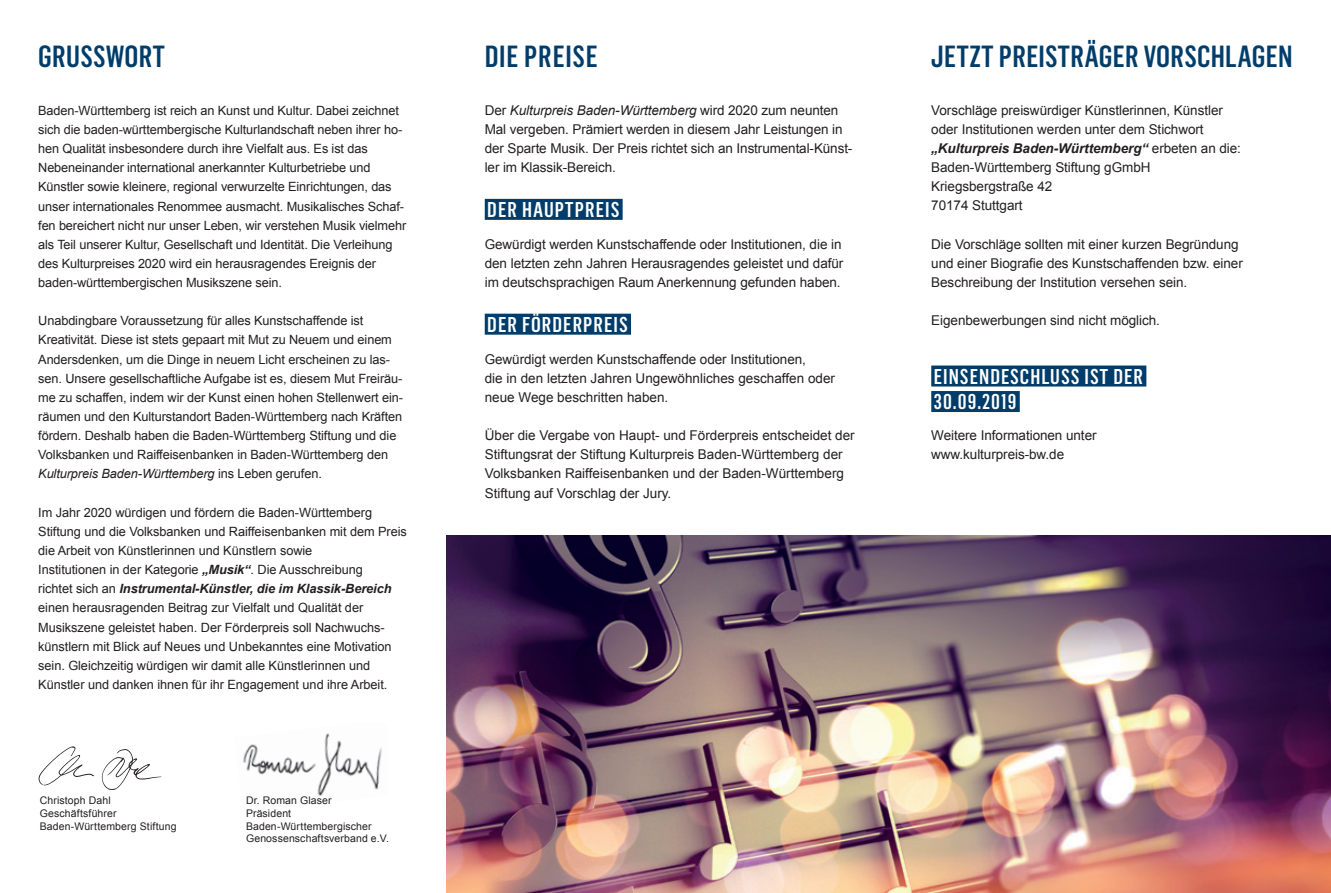
<style>
.page{position:relative;width:1331px;height:893px;background:#fff}
.page>*{position:absolute;margin:0;border:0;box-sizing:border-box;transform-origin:0 0}
.t1{font:500 30px "Flama Condensed";letter-spacing:.01em;color:#003d6a}
.t2{font:500 21px/25.5px "Flama Condensed";letter-spacing:.05em;color:#fff}
.t3{font:13.5px/19.2px "Arial";letter-spacing:-.005em;color:#231f20}
.t4{font:12.75px/19.2px "Arial";letter-spacing:-.01em;color:#231f20}
.t5{font:10.5px/12.6px "Arial";letter-spacing:.01em;color:#231f20}
.s1{font-style:italic}
.s2{font-weight:700;font-style:italic}
</style>
<div class="page">
<img style="left:446px;top:536px;width:885px;height:357px">
<div style="left:485px;top:199px;width:138px;height:21px;background:#003d6a"></div>
<div style="left:485px;top:314px;width:146px;height:21px;background:#003d6a"></div>
<div style="left:931px;top:365px;width:215px;height:21px;background:#003d6a"></div>
<div style="left:931px;top:391px;width:89px;height:21px;background:#003d6a"></div>
<img style="left:243px;top:733px;width:139px;height:63px">
<img style="left:38px;top:746px;width:124px;height:44px">
<h1 class="t1" style="left:38px;top:37px;width:128px">GRUSSWORT</h1>
<h1 class="t1" style="left:485px;top:37px;width:114px">DIE PREISE</h1>
<p class="t4" style="left:38px;top:101px;width:369px">Baden-Württemberg ist reich an Kunst und Kultur. Dabei zeichnet sich die baden-württembergische Kulturlandschaft neben ihrer ho&shy;hen Qualität insbesondere durch ihre Vielfalt aus. Es ist das Nebeneinander international anerkannter Kulturbetriebe und Künstler sowie kleinere, regional verwurzelte Einrichtungen, das unser internationales Renommee ausmacht. Musikalisches Schaf&shy;fen bereichert nicht nur unser Leben, wir verstehen Musik vielmehr als Teil unserer Kultur, Gesellschaft und Identität. Die Verleihung des Kulturpreises 2020 wird ein herausragendes Ereignis der baden-württembergischen Musikszene sein.</p>
<p class="t4" style="left:38px;top:311px;width:366px">Unabdingbare Voraussetzung für alles Kunstschaffende ist Kreativität. Diese ist stets gepaart mit Mut zu Neuem und einem Andersdenken, um die Dinge in neuem Licht erscheinen zu las&shy;sen. Unsere gesellschaftliche Aufgabe ist es, diesem Mut Freiräu&shy;me zu schaffen, indem wir der Kunst einen hohen Stellenwert ein&shy;räumen und den Kulturstandort Baden-Württemberg nach Kräften fördern. Deshalb haben die Baden-Württemberg Stiftung und die Volksbanken und Raiffeisenbanken in Baden-Württemberg den <span class="s1">Kulturpreis Baden-Württemberg</span> ins Leben gerufen.</p>
<p class="t4" style="left:38px;top:503px;width:370px">Im Jahr 2020 würdigen und fördern die Baden-Württemberg Stiftung und die Volksbanken und Raiffeisenbanken mit dem Preis die Arbeit von Künstlerinnen und Künstlern sowie<br>Institutionen in der Kategorie <span class="s2">„Musik“</span>. Die Ausschreibung<br>richtet sich an <span class="s2">Instrumental-Künstler, die im Klassik-Bereich </span>einen herausragenden Beitrag zur Vielfalt und Qualität der Musikszene geleistet haben. Der Förderpreis soll Nachwuchs&shy;künstlern mit Blick auf Neues und Unbekanntes eine Motivation sein. Gleichzeitig würdigen wir damit alle Künstlerinnen und Künstler und danken ihnen für ihr Engagement und ihre Arbeit.</p>
<p class="t3" style="left:485px;top:101px;width:369px">Der <span class="s1">Kulturpreis Baden-Württemberg</span> wird 2020 zum neunten Mal vergeben. Prämiert werden in diesem Jahr Leistungen in der Sparte Musik. Der Preis richtet sich an Instrumental-Künst&shy;ler im Klassik-Bereich.</p>
<h2 class="t2" style="left:487px;top:196px;width:134px">DER HAUPTPREIS</h2>
<p class="t3" style="left:485px;top:235px;width:360px">Gewürdigt werden Kunstschaffende oder Institutionen, die in den letzten zehn Jahren Herausragendes geleistet und dafür im deutschsprachigen Raum Anerkennung gefunden haben.</p>
<h2 class="t2" style="left:487px;top:311px;width:142px">DER FÖRDERPREIS</h2>
<p class="t3" style="left:485px;top:349px;width:352px">Gewürdigt werden Kunstschaffende oder Institutionen,<br>die in den letzten Jahren Ungewöhnliches geschaffen oder neue Wege beschritten haben.</p>
<p class="t3" style="left:485px;top:426px;width:371px">Über die Vergabe von Haupt- und Förderpreis entscheidet der Stiftungsrat der Stiftung Kulturpreis Baden-Württemberg der Volksbanken Raiffeisenbanken und der Baden-Württemberg Stiftung auf Vorschlag der Jury.</p>
<p class="t5" style="left:40px;top:794px;width:138px">Christoph Dahl<br>Geschäftsführer<br>Baden-Württemberg Stiftung</p>
<p class="t5" style="left:246px;top:794px;width:144px">Dr. Roman Glaser<br>Präsident<br>Baden-Württembergischer<br>Genossenschaftsverband e.V.</p>
<h1 class="t1" style="left:931px;top:37px;width:363px">JETZT PREISTRÄGER VORSCHLAGEN</h1>
<p class="t3" style="left:931px;top:101px;width:311px">Vorschläge preiswürdiger Künstlerinnen, Künstler oder Institutionen werden unter dem Stichwort <span class="s2">„Kulturpreis Baden-Württemberg“</span> erbeten an die:<br>Baden-Württemberg Stiftung gGmbH Kriegsbergstraße 42<br>70174 Stuttgart</p>
<p class="t3" style="left:931px;top:235px;width:313px">Die Vorschläge sollten mit einer kurzen Begründung und einer Biografie des Kunstschaffenden bzw. einer<br>Beschreibung der Institution versehen sein.</p>
<p class="t3" style="left:931px;top:311px;width:230px">Eigenbewerbungen sind nicht möglich.</p>
<h2 class="t2" style="left:934px;top:363px;width:211px">EINSENDESCHLUSS IST DER<br>30.09.2019</h2>
<p class="t3" style="left:931px;top:426px;width:167px">Weitere Informationen unter www.kulturpreis-bw.de</p>
</div>
